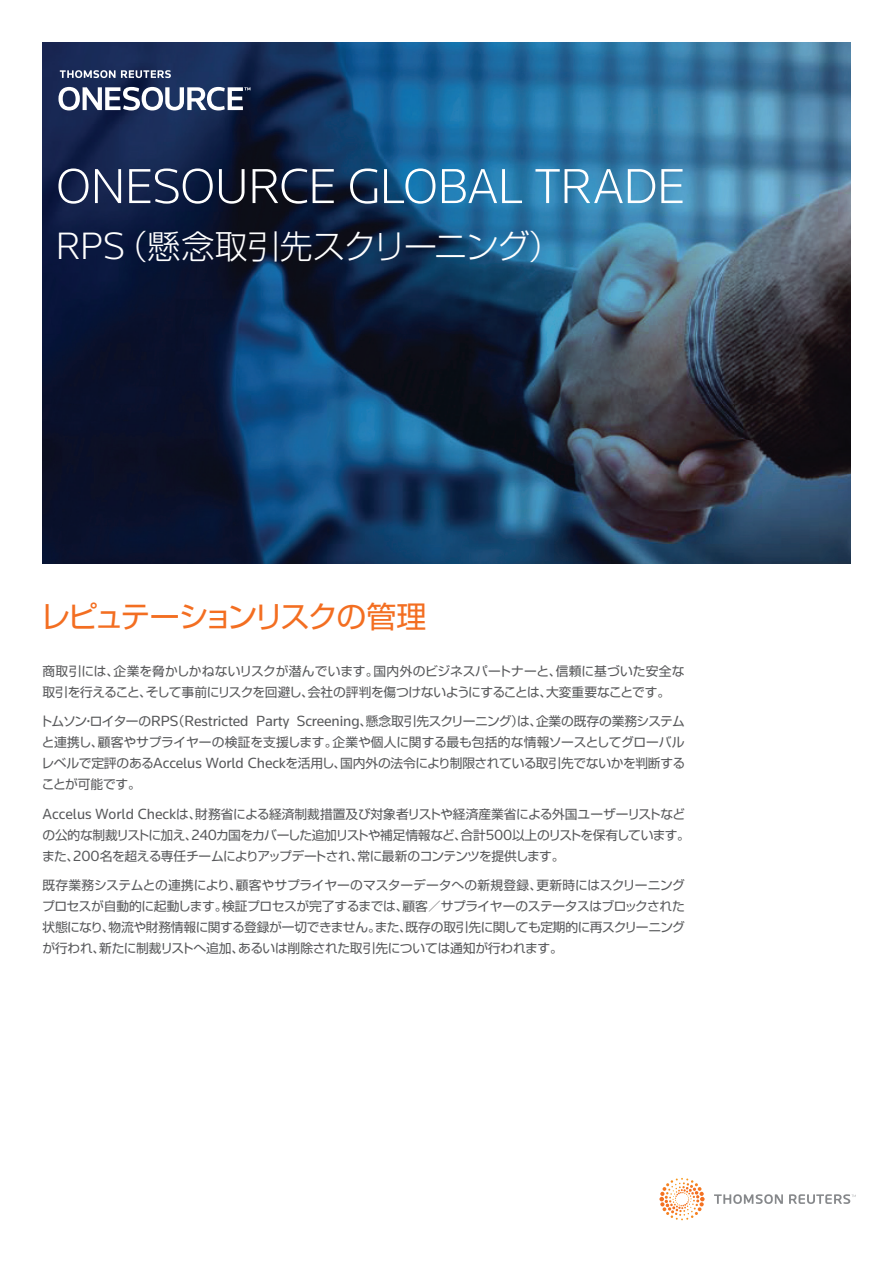
<style>
.page{position:relative;width:893px;height:1263px;background:#fff}
.page>*{position:absolute;margin:0;border:0;box-sizing:border-box;transform-origin:0 0}
.Title_Level_1{font:300 51px "Knowledge";letter-spacing:-.01em;color:#fff}
.Title_Level_1-2{font:300 33px "Shin Go Pro";letter-spacing:-.04em;color:#fff}
.Body_Text{font:30px "Shin Go Pro";letter-spacing:-.08em;color:#f36e21}
.本文R{font:12.75px/21px "Shin Go Pro";letter-spacing:-.025em;color:#57585a}
.s1{font-family:"Knowledge";font-size:39.6px}
.s2{font-family:"Knowledge";font-size:15.3px}
</style>
<div class="page">
<img style="left:43px;top:43px;width:807px;height:521px">
<svg style="left:659px;top:1178px;width:46px;height:40px"></svg>
<svg style="left:714px;top:1194px;width:142px;height:10px"></svg>
<svg style="left:58px;top:87px;width:192px;height:23px"></svg>
<svg style="left:60px;top:70px;width:111px;height:8px"></svg>
<p class="Title_Level_1" style="left:56px;top:155px;width:631px">ONESOURCE GLOBAL TRADE</p>
<p class="Title_Level_1-2" style="left:56px;top:220px;width:507px"><span class="s1">RPS</span>（懸念取引先スクリーニング）</p>
<p class="Body_Text" style="left:40px;top:592px;width:388px">レピュテーションリスクの管理</p>
<p class="本文R" style="left:43px;top:659px;width:644px">商取引には、企業を脅かしかねないリスクが潜んでいます。国内外のビジネスパートナーと、信頼に基づいた安全な取引を行えること、そして事前にリスクを回避し、会社の評判を傷つけないようにすることは、大変重要なことです。</p>
<p class="本文R" style="left:40px;top:709px;width:647px;text-align:justify">トムソン・ロイターの<span class="s2">RPS</span>（<span class="s2">Restricted Party Screening</span>、懸念取引先スクリーニング）は、企業の既存の業務システムと連携し、顧客やサプライヤーの検証を支援します。企業や個人に関する最も包括的な情報ソースとしてグローバルレベルで定評のある<span class="s2">Accelus World Check</span>を活用し、国内外の法令により制限されている取引先でないかを判断することが可能です。</p>
<p class="本文R" style="left:42px;top:802px;width:649px"><span class="s2">Accelus World Check</span>は、財務省による経済制裁措置及び対象者リストや経済産業省による外国ユーザーリストなどの公的な制裁リストに加え、<span class="s2">240</span>カ国をカバーした追加リストや補足情報など、合計<span class="s2">500</span>以上のリストを保有しています。また、<span class="s2">200</span>名を超える専任チームによりアップデートされ、常に最新のコンテンツを提供します。</p>
<p class="本文R" style="left:42px;top:873px;width:644px;text-align:justify">既存業務システムとの連携により、顧客やサプライヤーのマスターデータへの新規登録、更新時にはスクリーニングプロセスが自動的に起動します。検証プロセスが完了するまでは、顧客／サプライヤーのステータスはブロックされた状態になり、物流や財務情報に関する登録が一切できません。また、既存の取引先に関しても定期的に再スクリーニングが行われ、新たに制裁リストへ追加、あるいは削除された取引先については通知が行われます。</p>
</div>
